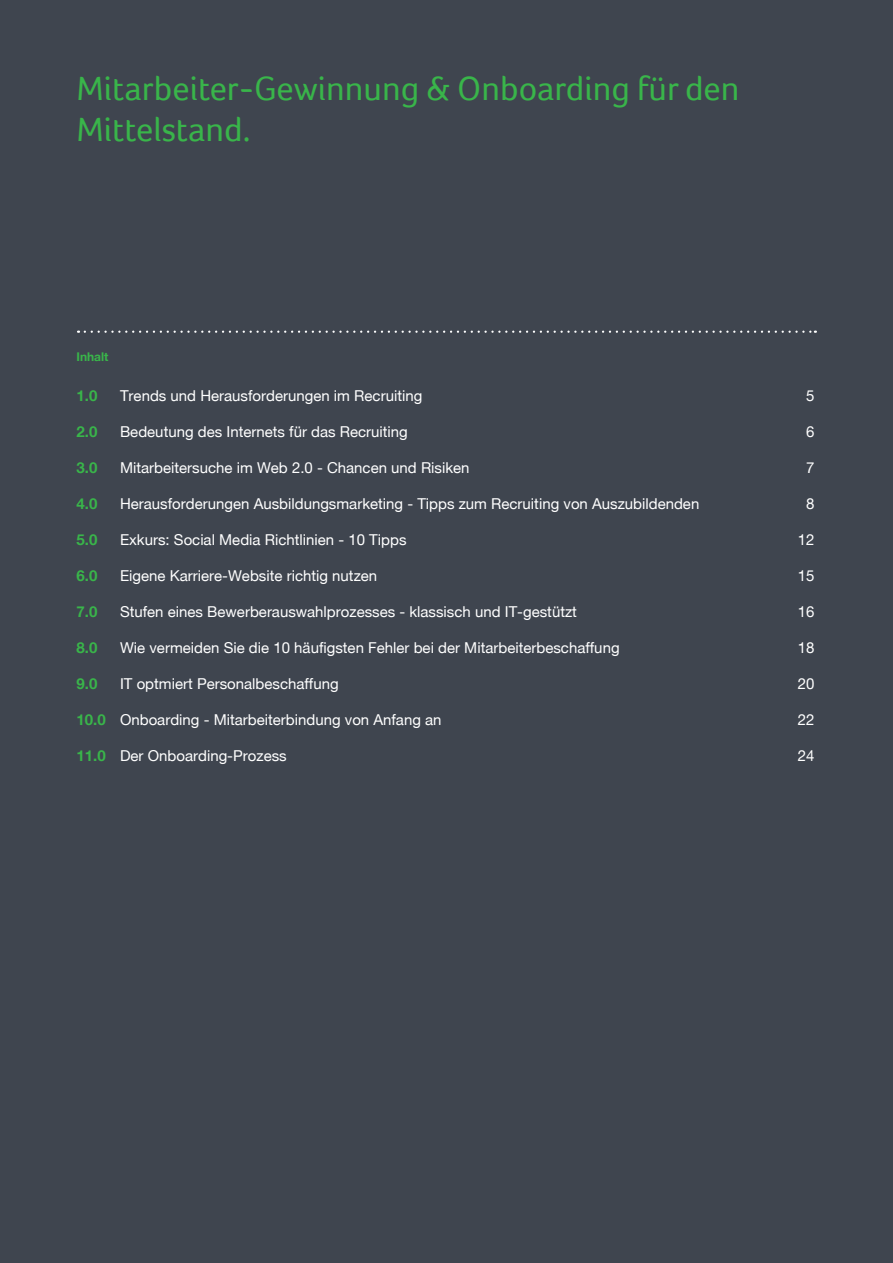
<style>
.page{position:relative;width:893px;height:1263px;background:#3f454f}
.page>*{position:absolute;margin:0;border:0;box-sizing:border-box;transform-origin:0 0}
.t1{font:34.5px/41.4px "Foco";color:#39b54a}
.t2{font:15px "Helvetica Neue";color:#fff}
.t3{font:700 15px "Helvetica Neue";color:#39b54a}
.t4{font:700 12px "Helvetica Neue";color:#39b54a}
.s1{font-weight:700;color:#39b54a}
</style>
<div class="page">
<svg style="left:85px;top:331px;width:731px;height:2px"></svg>
<h1 class="t1" style="left:77px;top:67px;width:664px">Mitarbeiter-Gewinnung &amp; Onboarding für den<br>Mittelstand.</h1>
<p class="t4" style="left:77px;top:350px;width:33px">Inhalt</p>
<p class="t3" style="left:77px;top:386px;width:22px">1.0</p>
<p class="t2" style="left:120px;top:387px;width:304px">Trends und Herausforderungen im Recruiting</p>
<p class="t2" style="left:806px;top:387px;width:10px">5</p>
<p class="t3" style="left:77px;top:422px;width:22px">2.0</p>
<p class="t2" style="left:120px;top:423px;width:289px">Bedeutung des Internets für das Recruiting</p>
<p class="t2" style="left:806px;top:423px;width:10px">6</p>
<p class="t3" style="left:77px;top:458px;width:22px">3.0</p>
<p class="t2" style="left:120px;top:459px;width:351px">Mitarbeitersuche im Web 2.0 - Chancen und Risiken</p>
<p class="t2" style="left:806px;top:459px;width:10px">7</p>
<p class="t3" style="left:77px;top:494px;width:22px">4.0</p>
<p class="t2" style="left:120px;top:495px;width:581px">Herausforderungen Ausbildungsmarketing - Tipps zum Recruiting von Auszubildenden</p>
<p class="t2" style="left:806px;top:495px;width:10px">8</p>
<p class="t3" style="left:77px;top:530px;width:22px">5.0</p>
<p class="t2" style="left:120px;top:531px;width:288px">Exkurs: Social Media Richtlinien - 10 Tipps</p>
<p class="t2" style="left:798px;top:531px;width:18px">12</p>
<p class="t3" style="left:77px;top:566px;width:22px">6.0</p>
<p class="t2" style="left:120px;top:567px;width:259px">Eigene Karriere-Website richtig nutzen</p>
<p class="t2" style="left:798px;top:567px;width:18px">15</p>
<p class="t3" style="left:77px;top:602px;width:22px">7.0</p>
<p class="t2" style="left:120px;top:603px;width:458px">Stufen eines Bewerberauswahlprozesses - klassisch und IT-gestützt</p>
<p class="t2" style="left:798px;top:603px;width:18px">16</p>
<p class="t3" style="left:77px;top:638px;width:22px">8.0</p>
<p class="t2" style="left:120px;top:639px;width:501px">Wie vermeiden Sie die 10 häufigsten Fehler bei der Mitarbeiterbeschaffung</p>
<p class="t2" style="left:798px;top:639px;width:18px">18</p>
<p class="t3" style="left:77px;top:674px;width:22px">9.0</p>
<p class="t2" style="left:120px;top:675px;width:220px">IT optmiert Personalbeschaffung</p>
<p class="t2" style="left:798px;top:675px;width:18px">20</p>
<p class="t2" style="left:77px;top:711px;width:366px"><span class="s1">10.0</span> Onboarding - Mitarbeiterbindung von Anfang an</p>
<p class="t2" style="left:798px;top:711px;width:18px">22</p>
<p class="t2" style="left:77px;top:747px;width:212px"><span class="s1">11.0</span> Der Onboarding-Prozess</p>
<p class="t2" style="left:798px;top:747px;width:18px">24</p>
</div>
